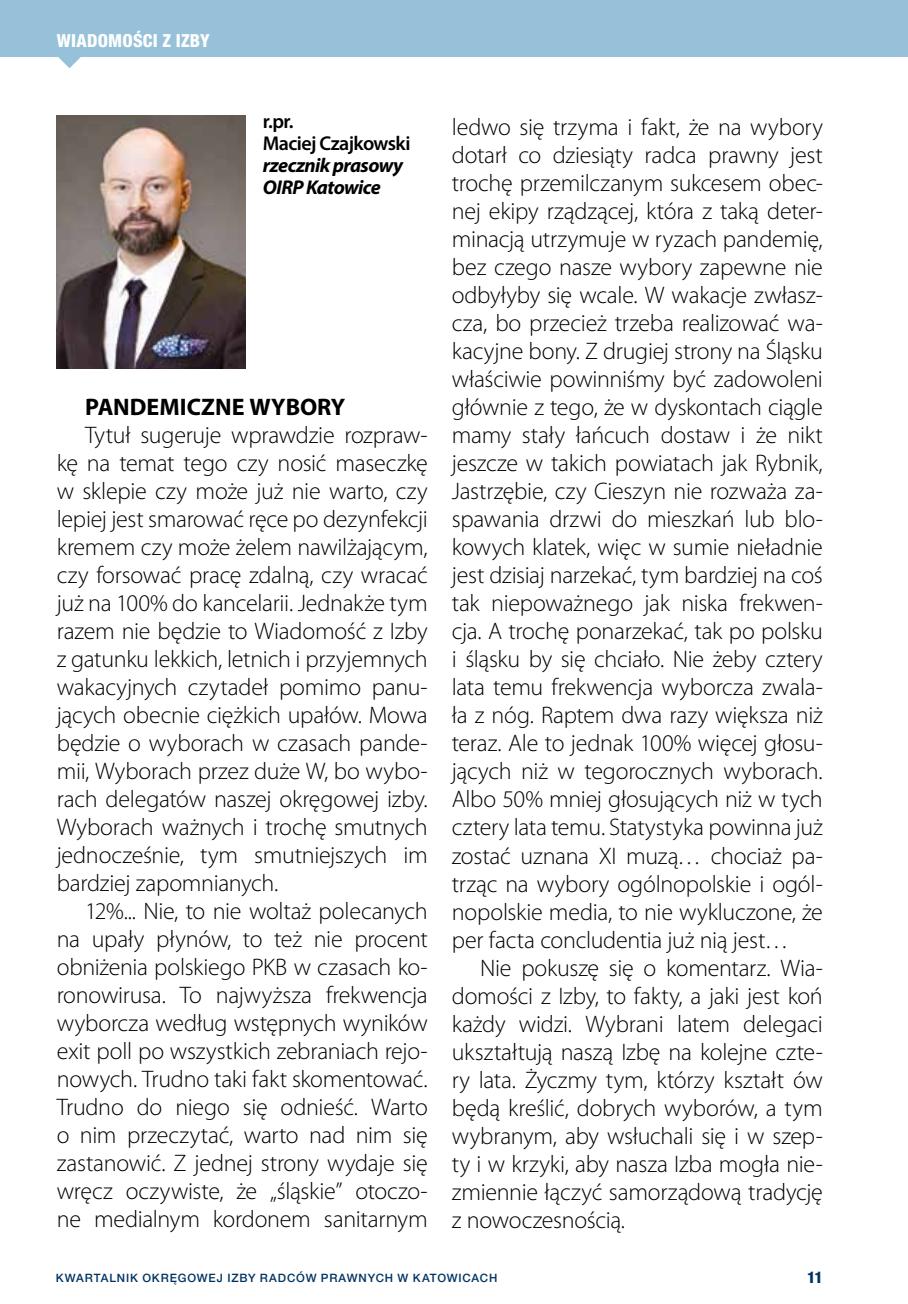
<style>
.page{position:relative;width:908px;height:1304px;background:#fff}
.page>*{position:absolute;margin:0;border:0;box-sizing:border-box;transform-origin:0 0}
.t1{font:300 24px/28px "Myriad Pro";letter-spacing:-.01em;color:#000;text-align:justify}
.t2{font:700 24px "Myriad Pro";color:#000}
.t3{font:italic 700 20px/22px "Myriad Pro";letter-spacing:-.03em;color:#000}
.t4{font:600 20px/22px "Myriad Pro";letter-spacing:-.03em;color:#000}
.t5{font:800 condensed 18px "Helvetica Neue LT Pro";letter-spacing:.015em;color:#fff}
.t6{font:800 condensed 16px "Helvetica Neue LT Pro";color:#003361}
.t7{font:500 11.6px "Helvetica Neue LT Pro";letter-spacing:.075em;color:#003361}
</style>
<div class="page">
<div style="left:0;top:0;width:907px;height:57px;background:#97c1d8"></div>
<img style="left:57px;top:115px;width:189px;height:254px">
<svg style="left:58px;top:57px;width:23px;height:11px"></svg>
<p class="t5" style="left:57px;top:29px;width:154px">WIADOMOŚCI Z IZBY</p>
<p class="t4" style="left:263px;top:110px;width:149px">r.pr.<br>Maciej Czajkowski</p>
<p class="t3" style="left:263px;top:154px;width:142px">rzecznik prasowy<br>OIRP Katowice</p>
<p class="t2" style="left:85px;top:391px;width:262px">PANDEMICZNE WYBORY</p>
<p class="t1" style="left:57px;top:421px;width:372px;text-indent:28px">Tytuł sugeruje wprawdzie rozpraw&shy;kę na temat tego czy nosić maseczkę w sklepie czy może już nie warto, czy lepiej jest smarować ręce po dezynfekcji kremem czy może żelem nawilżającym, czy forsować pracę zdalną, czy wracać już na 100% do kancelarii. Jednakże tym razem nie będzie to Wiadomość z Izby z gatunku lekkich, letnich i przyjemnych wakacyjnych czytadeł pomimo panu&shy;jących obecnie ciężkich upałów. Mowa będzie o wyborach w czasach pande&shy;mii, Wyborach przez duże W, bo wybo&shy;rach delegatów naszej okręgowej izby.<br>Wyborach ważnych i trochę smutnych jednocześnie, tym smutniejszych im bardziej zapomnianych.</p>
<p class="t1" style="left:57px;top:897px;width:372px;text-indent:28px">12%... Nie, to nie woltaż polecanych na upały płynów, to też nie procent obniżenia polskiego PKB w czasach ko&shy;ronowirusa. To najwyższa frekwencja wyborcza według wstępnych wyników exit poll po wszystkich zebraniach rejo&shy;nowych. Trudno taki fakt skomentować.<br>Trudno do niego się odnieść. Warto o nim przeczytać, warto nad nim się zastanowić. Z jednej strony wydaje się wręcz oczywiste, że „śląskie” otoczo&shy;ne medialnym kordonem sanitarnym</p>
<p class="t1" style="left:451px;top:113px;width:372px">ledwo się trzyma i fakt, że na wybory dotarł co dziesiąty radca prawny jest trochę przemilczanym sukcesem obec&shy;nej ekipy rządzącej, która z taką deter&shy;minacją utrzymuje w ryzach pandemię, bez czego nasze wybory zapewne nie odbyłyby się wcale. W wakacje zwłasz&shy;cza, bo przecież trzeba realizować wa&shy;kacyjne bony. Z drugiej strony na Śląsku właściwie powinniśmy być zadowoleni głównie z tego, że w dyskontach ciągle mamy stały łańcuch dostaw i że nikt jeszcze w takich powiatach jak Rybnik, Jastrzębie, czy Cieszyn nie rozważa za&shy;spawania drzwi do mieszkań lub blo&shy;kowych klatek, więc w sumie nieładnie jest dzisiaj narzekać, tym bardziej na coś tak niepoważnego jak niska frekwen&shy;cja. A trochę ponarzekać, tak po polsku i śląsku by się chciało. Nie żeby cztery lata temu frekwencja wyborcza zwala&shy;ła z nóg. Raptem dwa razy większa niż teraz. Ale to jednak 100% więcej głosu&shy;jących niż w tegorocznych wyborach.<br>Albo 50% mniej głosujących niż w tych cztery lata temu. Statystyka powinna już zostać uznana XI muzą… chociaż pa&shy;trząc na wybory ogólnopolskie i ogól&shy;nopolskie media, to nie wykluczone, że per facta concludentia już nią jest…</p>
<p class="t1" style="left:451px;top:953px;width:372px;text-indent:28px">Nie pokuszę się o komentarz. Wia&shy;domości z Izby, to fakty, a jaki jest koń każdy widzi. Wybrani latem delegaci ukształtują naszą Izbę na kolejne czte&shy;ry lata. Życzmy tym, którzy kształt ów będą kreślić, dobrych wyborów, a tym wybranym, aby wsłuchali się i w szep&shy;ty i w krzyki, aby nasza Izba mogła nie&shy;zmiennie łączyć samorządową tradycję z nowoczesnością.</p>
<p class="t7" style="left:56px;top:1271px;width:284px">KWARTALNIK OKR ĘGOWEJ IZBY RADCÓW PRAWN</p>
<p class="t7" style="left:367px;top:1271px;width:63px">YCH W KATOWI</p>
<p class="t7" style="left:462px;top:1271px;width:36px">CACH</p>
<p class="t6" style="left:806px;top:1267px;width:17px">11</p>
</div>
